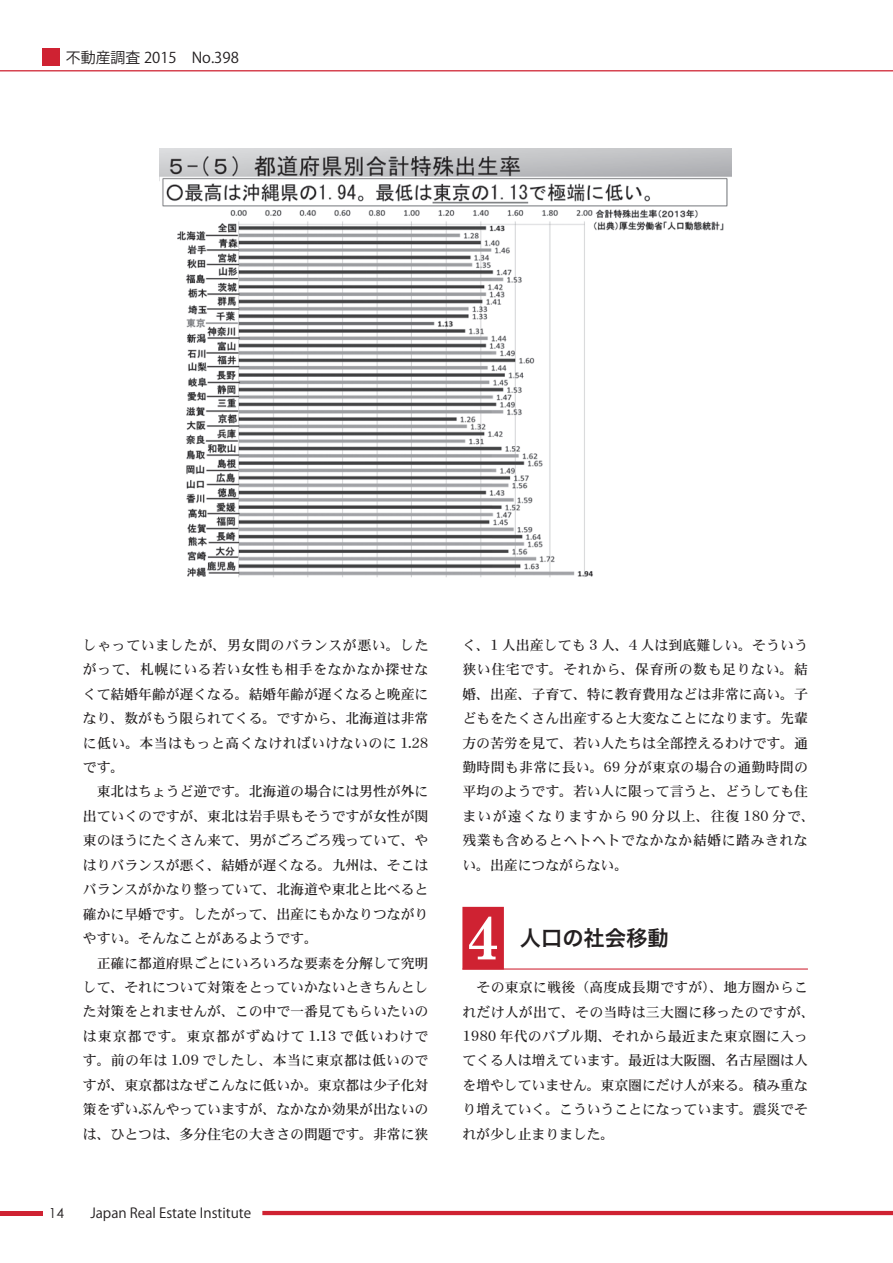
<style>
.page{position:relative;width:893px;height:1263px;background:#fff}
.page>*{position:absolute;margin:0;border:0;box-sizing:border-box;transform-origin:0 0}
.t1{font:700 61.65px "Century Schoolbook";color:#fff;scale:.95 1}
.t2{font:21.3px "Hira Kaku Pro W6";color:#231f20}
.t3{font:14.85px "Koz Go Pro";color:#231f20}
.t4{font:13.8px/24.5px "DFHS Mincho W5 WINP RKSJ H";color:#231f20}
.t5{font:13.8px "Koz Go Pro";color:#231f20}
.t6{font:13.8px "Century Gothic";color:#231f20}
</style>
<div class="page">
<hr style="left:0;top:1211px;width:43px;height:4px;background:#cf2232">
<hr style="left:262px;top:1211px;width:631px;height:4px;background:#cf2232">
<div style="left:462px;top:907px;width:42px;height:62px;background:#cf2232"></div>
<hr style="left:462px;top:968px;width:346px;height:1px;background:#cf2232">
<hr style="left:0;top:70px;width:893px;height:1px;background:#cf2232">
<div style="left:43px;top:49px;width:17px;height:17px;background:#cf2232"></div>
<img style="left:159px;top:149px;width:573px;height:429px">
<p class="t3" style="left:66px;top:48px;width:174px">不動産調査 2015　No.398</p>
<p class="t4" style="left:83px;top:632px;width:347px">しゃっていましたが、男女間のバランスが悪い。したがって、札幌にいる若い女性も相手をなかなか探せなくて結婚年齢が遅くなる。結婚年齢が遅くなると晩産になり、数がもう限られてくる。ですから、北海道は非常に低い。本当はもっと高くなければいけないのに 1.28です。<br>　東北はちょうど逆です。北海道の場合には男性が外に出ていくのですが、東北は岩手県もそうですが女性が関東のほうにたくさん来て、男がごろごろ残っていて、やはりバランスが悪く、結婚が遅くなる。九州は、そこはバランスがかなり整っていて、北海道や東北と比べると確かに早婚です。したがって、出産にもかなりつながりやすい。そんなことがあるようです。<br>　正確に都道府県ごとにいろいろな要素を分解して究明して、それについて対策をとっていかないときちんとした対策をとれませんが、この中で一番見てもらいたいのは東京都です。東京都がずぬけて 1.13 で低いわけです。前の年は 1.09 でしたし、本当に東京都は低いのですが、東京都はなぜこんなに低いか。東京都は少子化対策をずいぶんやっていますが、なかなか効果が出ないのは、ひとつは、多分住宅の大きさの問題です。非常に狭</p>
<p class="t4" style="left:462px;top:632px;width:354px">く、1 人出産しても 3 人、4 人は到底難しい。そういう狭い住宅です。それから、保育所の数も足りない。結婚、出産、子育て、特に教育費用などは非常に高い。子どもをたくさん出産すると大変なことになります。先輩方の苦労を見て、若い人たちは全部控えるわけです。通勤時間も非常に長い。69 分が東京の場合の通勤時間の平均のようです。若い人に限って言うと、どうしても住まいが遠くなりますから 90 分以上、往復 180 分で、残業も含めるとヘトヘトでなかなか結婚に踏みきれない。出産につながらない。</p>
<h1 class="t1" style="left:466px;top:889px;width:37px">4</h1>
<h2 class="t2" style="left:520px;top:919px;width:150px">人口の社会移動</h2>
<p class="t4" style="left:462px;top:975px;width:354px">　その東京に戦後（高度成長期ですが）、地方圏からこれだけ人が出て、その当時は三大圏に移ったのですが、<br>1980 年代のバブル期、それから最近また東京圏に入ってくる人は増えています。最近は大阪圏、名古屋圏は人を増やしていません。東京圏にだけ人が来る。積み重なり増えていく。こういうことになっています。震災でそれが少し止まりました。</p>
<p class="t6" style="left:49px;top:1203px;width:17px">14</p>
<p class="t5" style="left:90px;top:1204px;width:162px">Japan Real Estate Institute</p>
</div>
